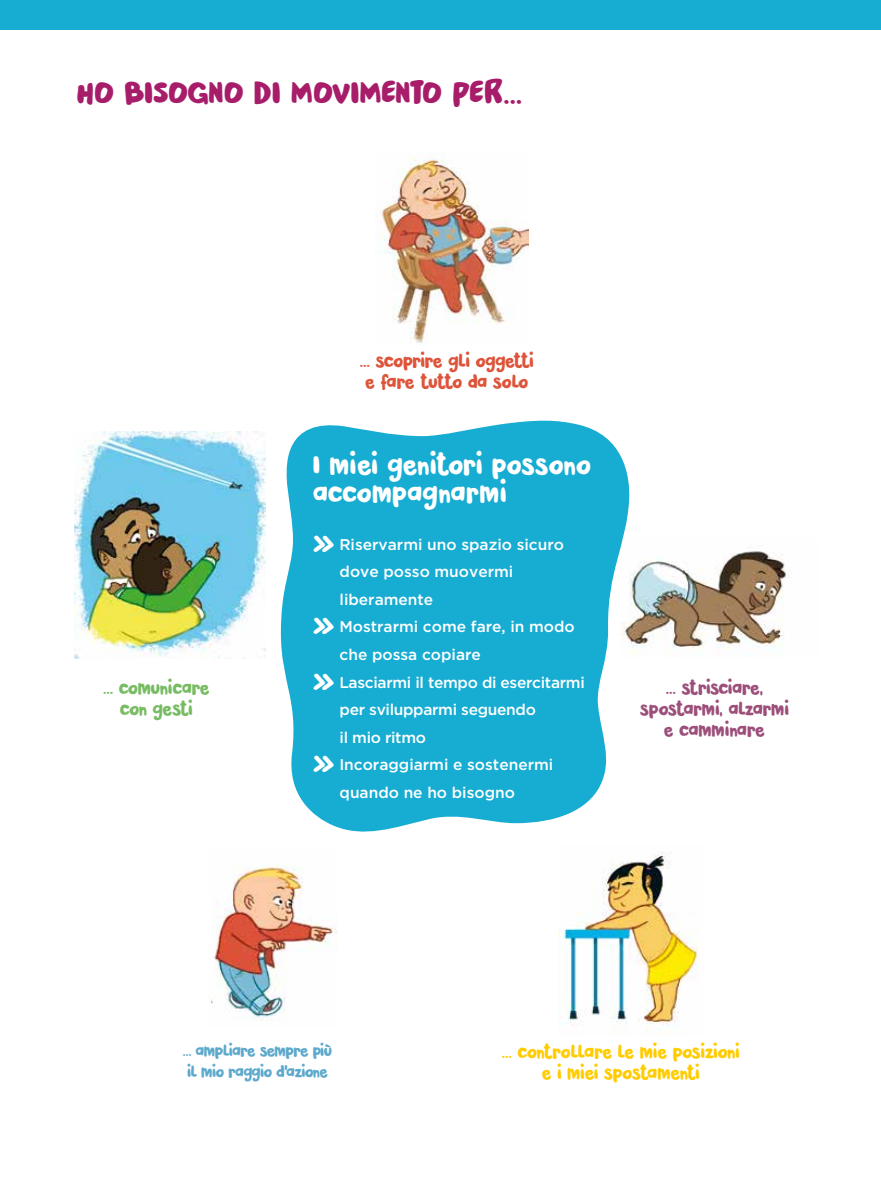
<style>
.page{position:relative;width:881px;height:1191px;background:#fff}
.page>*{position:absolute;margin:0;border:0;box-sizing:border-box;transform-origin:0 0}
.t1{font:33px "Pardesi";letter-spacing:-.02em;color:#a71d6a}
.t2{font:27px/27.6px "Pardesi";letter-spacing:-.01em;color:#fff}
.t3{font:18px/21px "Pardesi";letter-spacing:-.03em;color:#fc0;text-align:center}
.t4{font:18px/21px "Pardesi";letter-spacing:-.02em;color:#9c4f7a;text-align:center}
.t5{font:18px/21px "Pardesi";letter-spacing:-.04em;color:#dd543a}
.t6{font:18px/21px "Pardesi";letter-spacing:-.03em;color:#77bb62;text-align:center}
.t7{font:500 15.45px "Gotham";color:#fff}
.t8{font:500 15.45px "Gotham";letter-spacing:-.02em;color:#fff}
.t9{font:15.45px/21px "Pardesi";letter-spacing:-.04em;color:#5da9cc}
.s1{font-family:"Pardesi";font-weight:400;font-size:30px}
</style>
<div class="page">
<div style="left:0;top:0;width:880px;height:30px;background:#17acd2"></div>
<img style="left:630px;top:551px;width:160px;height:103px">
<svg style="left:281px;top:420px;width:349px;height:412px;background:#34b6d7"></svg>
<img style="left:75px;top:432px;width:191px;height:226px">
<img style="left:211px;top:865px;width:126px;height:156px">
<img style="left:375px;top:158px;width:153px;height:185px">
<img style="left:558px;top:852px;width:140px;height:181px">
<h1 class="t1" style="left:77px;top:68px;width:447px">HO BISOGNO DI MOVIMENTO PER…</h1>
<p class="t5" style="left:360px;top:350px;width:175px">… SCOPRIRE GLI OGGETTI<br>E FARE TUTTO DA SOLO</p>
<h2 class="t2" style="left:312px;top:451px;width:280px">I MIEI GENITORI POSSONO<br>ACCOMPAGNARMI</h2>
<p class="t7" style="left:312px;top:535px;width:252px"><span class="s1">»</span> Riservarmi uno spazio sicuro</p>
<p class="t7" style="left:339px;top:563px;width:175px">dove posso muovermi</p>
<p class="t7" style="left:339px;top:590px;width:95px">liberamente</p>
<p class="t7" style="left:312px;top:618px;width:263px"><span class="s1">»</span> Mostrarmi come fare, in modo</p>
<p class="t7" style="left:339px;top:645px;width:143px">che possa copiare</p>
<p class="t8" style="left:312px;top:673px;width:273px"><span class="s1">»</span> Lasciarmi il tempo di esercitarmi</p>
<p class="t8" style="left:339px;top:701px;width:198px">per svilupparmi seguendo</p>
<p class="t8" style="left:339px;top:728px;width:88px">il mio ritmo</p>
<p class="t7" style="left:312px;top:756px;width:242px"><span class="s1">»</span> Incoraggiarmi e sostenermi</p>
<p class="t7" style="left:339px;top:783px;width:177px">quando ne ho bisogno</p>
<p class="t6" style="left:103px;top:676px;width:108px">… COMUNICARE<br>CON GESTI</p>
<p class="t4" style="left:639px;top:677px;width:150px">… STRISCIARE,<br>SPOSTARMI, ALZARMI<br>E CAMMINARE</p>
<p class="t9" style="left:182px;top:1040px;width:151px">… AMPLIARE SEMPRE PIÙ<br>IL MIO RAGGIO D’AZIONE</p>
<p class="t3" style="left:501px;top:1041px;width:239px">… CONTROLLARE LE MIE POSIZIONI<br>E I MIEI SPOSTAMENTI</p>
</div>
